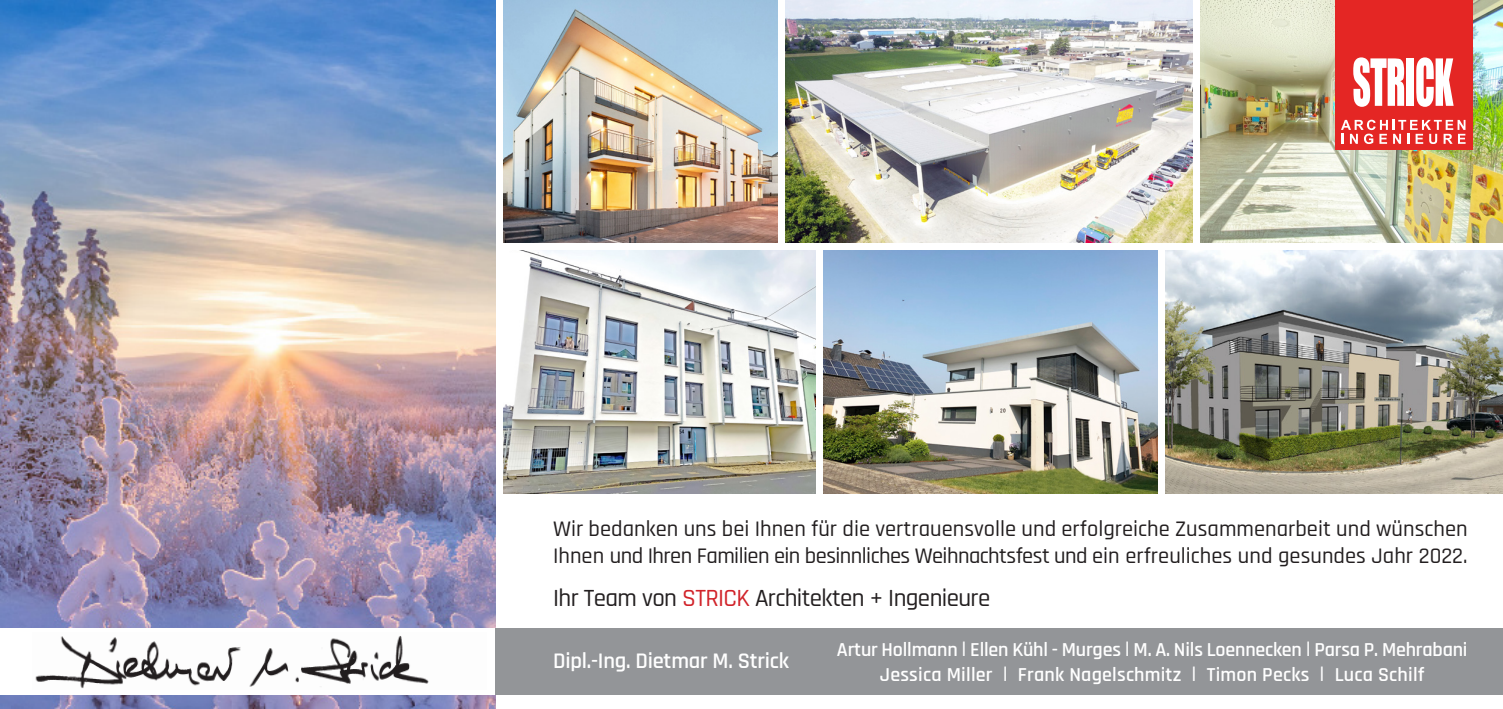
<style>
.page{position:relative;width:1503px;height:709px;background:#fff}
.page>*{position:absolute;margin:0;border:0;box-sizing:border-box;transform-origin:0 0}
.t1{font:500 25px "Rajdhani";letter-spacing:-.025em;color:#231f20}
.t2{font:500 22.5px/27px "Rajdhani";color:#231f20}
.t3{font:600 22.5px "Rajdhani";letter-spacing:-.01em;color:#fff}
.t4{font:600 20px/25px "Rajdhani";letter-spacing:-.01em;color:#fff;text-align:center}
.s1{color:#d1232a}
.s2{font-size:22.5px}
</style>
<div class="page">
<img style="left:0;top:0;width:495px;height:709px">
<div style="left:0;top:627px;width:495px;height:67px;background:#fff"></div>
<img style="left:503px;top:0;width:274px;height:243px">
<img style="left:786px;top:0;width:406px;height:243px">
<img style="left:503px;top:251px;width:312px;height:242px">
<img style="left:1200px;top:0;width:302px;height:243px">
<img style="left:823px;top:251px;width:334px;height:242px">
<img style="left:1165px;top:251px;width:337px;height:242px">
<div style="left:1334px;top:0;width:138px;height:137px;background:#e42624"></div>
<div style="left:1334px;top:13px;width:138px;height:137px;background:#e42624"></div>
<svg style="left:1341px;top:57px;width:124px;height:87px"></svg>
<div style="left:495px;top:627px;width:1007px;height:67px;background:#939598"></div>
<img style="left:35px;top:636px;width:394px;height:53px">
<p class="t2" style="left:553px;top:516px;width:916px">Wir bedanken uns bei Ihnen für die vertrauensvolle und erfolgreiche Zusammenarbeit und wünschen<br>Ihnen und Ihren Familien ein besinnliches Weihnachtsfest und ein erfreuliches und gesundes Jahr 2022.</p>
<p class="t1" style="left:553px;top:583px;width:439px">Ihr Team von <span class="s1">STRICK</span> Architekten + Ingenieure</p>
<p class="t3" style="left:553px;top:647px;width:237px">Dipl.-Ing. Dietmar M. Strick</p>
<p class="t4" style="left:837px;top:637px;width:632px">Artur Hollmann <span class="s2">|</span> Ellen Kühl - Murges <span class="s2">|</span> M. A. Nils Loennecken <span class="s2">|</span> Parsa P. Mehrabani<br>Jessica Miller <span class="s2">|</span> Frank Nagelschmitz <span class="s2">|</span> Timon Pecks <span class="s2">|</span> Luca Schilf</p>
</div>
